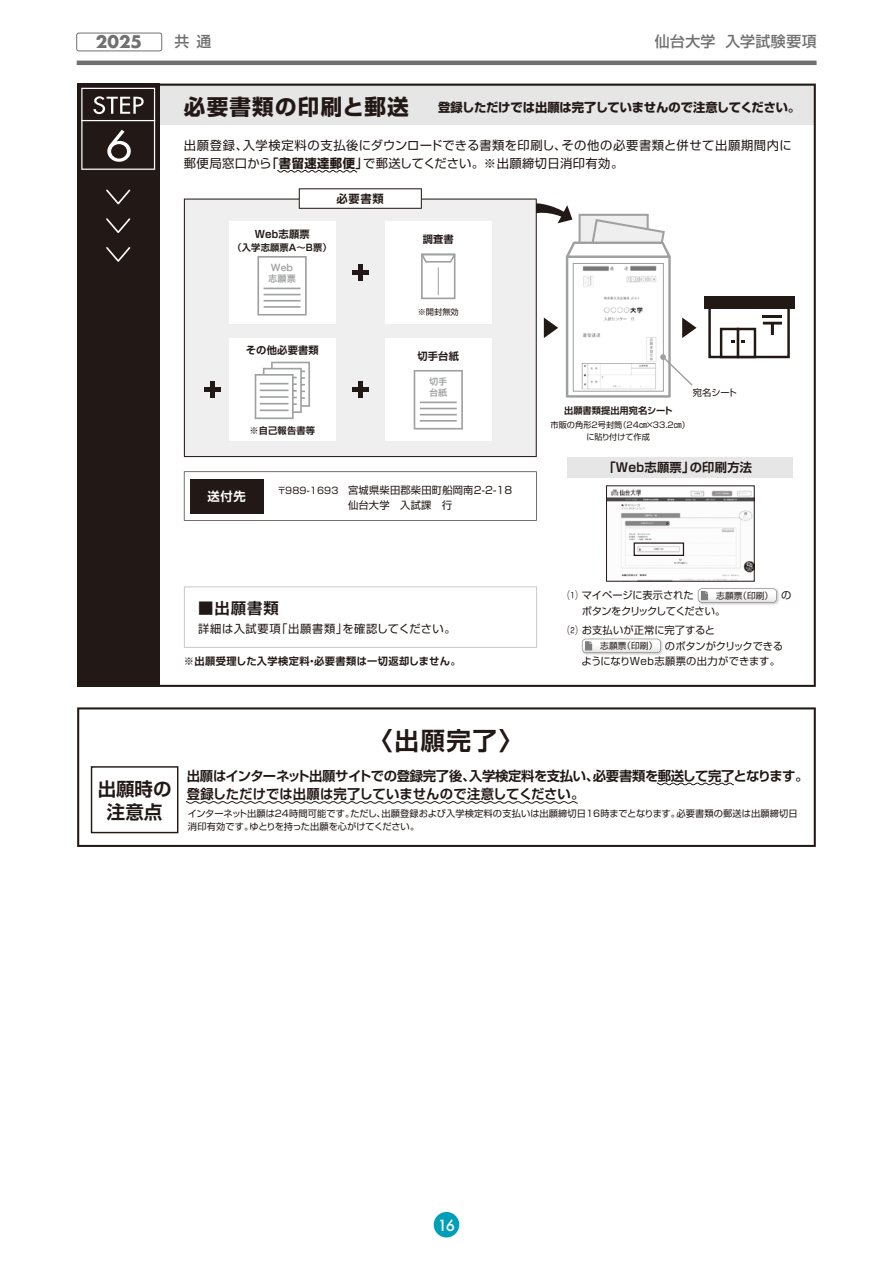
<style>
.page{position:relative;width:893px;height:1263px;background:#fff}
.page>*{position:absolute;margin:0;border:0;box-sizing:border-box;transform-origin:0 0}
.t1{font:700 24.6px "Shin Go Pro De";color:#221815}
.t2{font:700 21.6px "Shin Go Pro";letter-spacing:.06em;color:#221815}
.t3{font:700 18.45px/23.5px "Shin Go Pro De";color:#221815;text-align:center}
.t4{font:700 16.95px "Futura";color:#727171}
.t5{font:700 15.45px "Shin Go Pro De";color:#221815}
.t6{font:500 15px "Futura";color:#fff}
.t7{font:500 14.85px "Shin Go Pr 5";letter-spacing:.03em;color:#727171}
.t8{font:700 13.35px/18.5px "Shin Go Pro De";letter-spacing:-.02em;color:#221815}
.t9{font:12.3px/18.5px "Shin Go Pro";letter-spacing:.035em;color:#221815}
.t10{font:700 12.3px "Shin Go Pro";letter-spacing:-.015em;color:#221815}
.t11{font:700 12.3px "Shin Go Pro De";letter-spacing:.02em;color:#221815}
.t12{font:700 12.3px "Shin Go Pro De";color:#fff}
.t13{font:11.25px "Shin Go Pro";letter-spacing:.05em;color:#221815}
.t14{font:700 11.25px "Shin Go Pro De";color:#221815}
.t15{font:10.2px/15.5px "Shin Go Pro";letter-spacing:.02em;color:#221815}
.t16{font:10.2px/15.5px "Shin Go Pro";letter-spacing:-.025em;color:#221815}
.t17{font:700 10.2px "Shin Go Pro De";letter-spacing:.04em;color:#221815}
.t18{font:10.2px "Shin Go Pro";color:#221815}
.t19{font:700 10.2px "Shin Go Pro De";letter-spacing:.02em;color:#221815}
.t20{font:10.2px "Shin Go Pro";letter-spacing:.025em;color:#221815}
.t21{font:9.3px/13.4px "Shin Go Pro";color:#221815}
.t22{font:700 9.3px "Shin Go Pro De";letter-spacing:.01em;color:#221815}
.t23{font:9.3px/10.4px "Hira Kaku Pro N W6";color:#9fa0a0}
.t24{font:8.7px "Shin Go Pro";letter-spacing:.01em;color:#221815}
.t25{font:8.25px/11.2px "Shin Go Pro";color:#221815;text-align:center}
.s1{font-weight:500}
.s2{font-weight:700}
.s3{font-size:9.3px}
</style>
<div class="page">
<svg style="left:159px;top:84px;width:657px;height:603px"></svg>
<div style="left:710px;top:304px;width:79px;height:53px;background:#fff"></div>
<div style="left:708px;top:302px;width:82px;height:56px;border:2px solid #221815"></div>
<div style="left:720px;top:328px;width:19px;height:30px;border:2px solid #221815"></div>
<div style="left:737px;top:328px;width:19px;height:30px;border:2px solid #221815"></div>
<div style="left:704px;top:297px;width:90px;height:12px;background:#221815"></div>
<hr style="left:763px;top:315px;width:19px;height:3px;background:#221815">
<svg style="left:763px;top:322px;width:19px;height:13px"></svg>
<div style="left:77px;top:84px;width:82px;height:603px;background:#221815"></div>
<svg style="left:106px;top:189px;width:25px;height:16px"></svg>
<svg style="left:106px;top:218px;width:25px;height:15px"></svg>
<svg style="left:106px;top:247px;width:25px;height:15px"></svg>
<svg style="left:77px;top:707px;width:739px;height:140px"></svg>
<svg style="left:184px;top:586px;width:353px;height:62px"></svg>
<div style="left:91px;top:766px;width:87px;height:67px;border:1px solid #221815"></div>
<div style="left:229px;top:221px;width:107px;height:103px;background:#fff"></div>
<svg style="left:257px;top:256px;width:50px;height:60px"></svg>
<hr style="left:264px;top:288px;width:37px;height:1px;background:#9fa0a0">
<hr style="left:264px;top:294px;width:37px;height:1px;background:#9fa0a0">
<hr style="left:264px;top:300px;width:37px;height:2px;background:#9fa0a0">
<hr style="left:264px;top:306px;width:37px;height:2px;background:#9fa0a0">
<div style="left:385px;top:221px;width:107px;height:103px;background:#fff"></div>
<div style="left:421px;top:254px;width:34px;height:45px;border:2px solid #9fa0a0"></div>
<svg style="left:421px;top:253px;width:35px;height:42px"></svg>
<hr style="left:204px;top:387px;width:17px;height:4px;background:#221815">
<hr style="left:211px;top:381px;width:4px;height:17px;background:#221815">
<hr style="left:352px;top:387px;width:16px;height:4px;background:#221815">
<hr style="left:358px;top:381px;width:4px;height:17px;background:#221815">
<hr style="left:352px;top:270px;width:16px;height:4px;background:#221815">
<hr style="left:358px;top:264px;width:4px;height:17px;background:#221815">
<div style="left:385px;top:338px;width:107px;height:103px;background:#fff"></div>
<div style="left:229px;top:338px;width:107px;height:103px;background:#fff"></div>
<svg style="left:255px;top:362px;width:55px;height:57px"></svg>
<hr style="left:260px;top:409px;width:28px;height:2px;background:#9fa0a0">
<svg style="left:682px;top:318px;width:14px;height:20px"></svg>
<div style="left:566px;top:255px;width:105px;height:143px;border:2px solid #9fa0a0"></div>
<svg style="left:506px;top:190px;width:167px;height:148px"></svg>
<img style="left:571px;top:260px;width:94px;height:134px">
<div style="left:573px;top:263px;width:91px;height:128px;border:1px solid #9fa0a0"></div>
<svg style="left:660px;top:354px;width:34px;height:33px"></svg>
<svg style="left:81px;top:88px;width:74px;height:82px"></svg>
<svg style="left:276px;top:170px;width:82px;height:3px"></svg>
<svg style="left:185px;top:801px;width:394px;height:3px"></svg>
<img style="left:608px;top:488px;width:144px;height:91px">
<img style="left:696px;top:587px;width:84px;height:19px">
<svg style="left:698px;top:588px;width:79px;height:15px"></svg>
<img style="left:580px;top:637px;width:84px;height:20px">
<svg style="left:582px;top:639px;width:79px;height:14px"></svg>
<div style="left:634px;top:542px;width:50px;height:14px;border:1px solid #221815"></div>
<svg style="left:656px;top:782px;width:79px;height:3px"></svg>
<svg style="left:414px;top:370px;width:49px;height:59px"></svg>
<hr style="left:420px;top:402px;width:37px;height:1px;background:#9fa0a0">
<hr style="left:420px;top:408px;width:37px;height:1px;background:#9fa0a0">
<hr style="left:420px;top:414px;width:37px;height:1px;background:#9fa0a0">
<hr style="left:420px;top:420px;width:37px;height:2px;background:#9fa0a0">
<img style="left:612px;top:489px;width:28px;height:7px">
<div style="left:434px;top:1212px;width:25px;height:25px;background:#009fb9;border-radius:50%"></div>
<div style="left:76px;top:33px;width:86px;height:18px;border:1px solid #727171;border-radius:2px"></div>
<hr style="left:77px;top:61px;width:740px;height:4px;background:#727171">
<h3 class="t4" style="left:96px;top:30px;width:48px">2025</h3>
<h3 class="t7" style="left:174px;top:29px;width:39px">共通</h3>
<h3 class="t7" style="left:655px;top:29px;width:163px">仙台大学 入学試験要項</h3>
<h2 class="t2" style="left:184px;top:90px;width:226px">必要書類の印刷と郵送</h2>
<h3 class="t10" style="left:438px;top:97px;width:363px">登録しただけでは出願は完了していませんので注意してください。</h3>
<h3 class="t9" style="left:184px;top:135px;width:609px">出願登録、入学検定料の支払後にダウンロードできる書類を印刷し、その他の必要書類と併せて出願期間内に郵便局窓口から<span class="s1">「</span><span class="s2">書留速達郵便</span><span class="s1">」</span>で郵送してください。※出願締切日消印有効。</h3>
<p class="t19" style="left:255px;top:226px;width:56px">Web志願票</p>
<p class="t22" style="left:232px;top:239px;width:101px">（入学志願票A～B票）</p>
<p class="t23" style="left:268px;top:262px;width:29px">Web志願票</p>
<p class="t14" style="left:337px;top:189px;width:49px">必要書類</p>
<p class="t19" style="left:246px;top:341px;width:75px">その他必要書類</p>
<p class="t22" style="left:249px;top:423px;width:67px">※自己報告書等</p>
<p class="t19" style="left:423px;top:230px;width:33px">調査書</p>
<p class="t25" style="left:418px;top:305px;width:43px">※開封無効</p>
<p class="t19" style="left:417px;top:348px;width:43px">切手台紙</p>
<p class="t23" style="left:429px;top:376px;width:20px">切手台紙</p>
<h3 class="t12" style="left:207px;top:486px;width:40px">送付先</h3>
<p class="t15" style="left:348px;top:481px;width:166px;text-indent:-71px"><span class="s3">〒989-1693</span> 宮城県柴田郡柴田町船岡南2-2-18仙台大学　入試課　行</p>
<h3 class="t5" style="left:198px;top:596px;width:82px">■出願書類</h3>
<p class="t13" style="left:198px;top:619px;width:259px">詳細は入試要項「出願書類」を確認してください。</p>
<p class="t17" style="left:184px;top:653px;width:278px">※出願受理した入学検定料・必要書類は一切返却しません。</p>
<h1 class="t1" style="left:368px;top:720px;width:156px">〈出願完了〉</h1>
<p class="t22" style="left:564px;top:403px;width:110px">出願書類提出用宛名シート</p>
<p class="t25" style="left:551px;top:419px;width:141px">市販の角形2号封筒（24㎝×33.2㎝）に貼り付けて作成</p>
<p class="t21" style="left:693px;top:385px;width:46px">宛名シート</p>
<h3 class="t11" style="left:603px;top:457px;width:150px">「Web志願票」の印刷方法</h3>
<p class="t16" style="left:582px;top:587px;width:211px;text-indent:-14px">⑴ マイページに表示された　　　　　　　　 のボタンをクリックしてください。</p>
<p class="t18" style="left:567px;top:622px;width:149px">⑵ お支払いが正常に完了すると</p>
<p class="t18" style="left:665px;top:637px;width:120px">のボタンがクリックできる</p>
<p class="t20" style="left:582px;top:653px;width:200px">ようになりWeb志願票の出力ができます。</p>
<p class="t24" style="left:716px;top:588px;width:59px">志願票（印刷）</p>
<p class="t24" style="left:600px;top:639px;width:59px">志願票（印刷）</p>
<h3 class="t3" style="left:98px;top:774px;width:75px">出願時の注意点</h3>
<h3 class="t8" style="left:187px;top:765px;width:623px">出願はインターネット出願サイトでの登録完了後、入学検定料を支払い、必要書類を郵送して完了となります。登録しただけでは出願は完了していませんので注意してください。</h3>
<p class="t21" style="left:188px;top:806px;width:611px">インターネット出願は24時間可能です。ただし、出願登録および入学検定料の支払いは出願締切日16時までとなります。必要書類の郵送は出願締切日消印有効です。ゆとりを持った出願を心がけてください。</p>
<h3 class="t6" style="left:438px;top:1215px;width:19px">16</h3>
</div>
